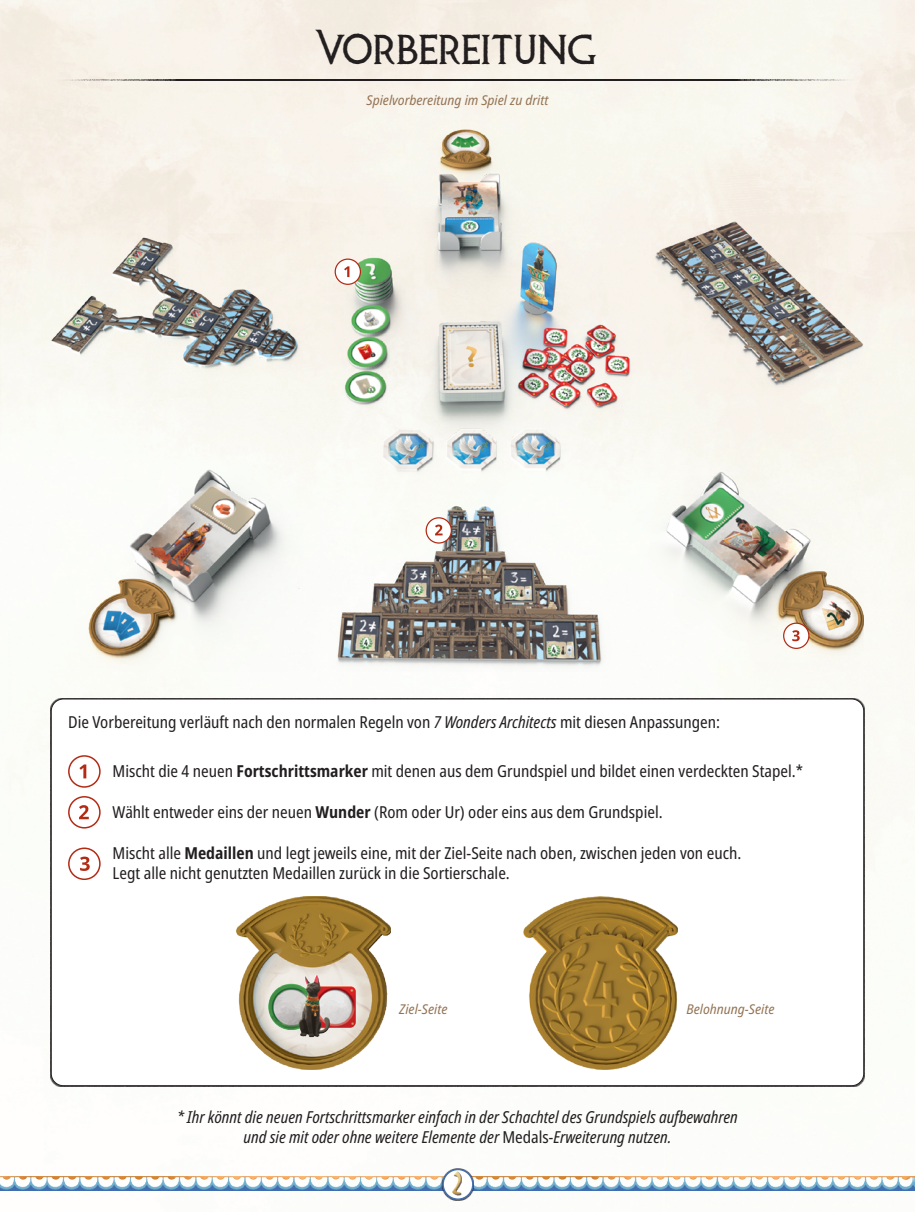
<style>
.page{position:relative;width:915px;height:1212px;background:#fff}
.page>*{position:absolute;margin:0;border:0;box-sizing:border-box;transform-origin:0 0}
.t1{font:40.5px "Possum Saltare NFPL";letter-spacing:-.005em;color:#231f20}
.t2{font:condensed 16.5px/19.8px "Noto Sans";color:#231f20}
.t3{font:italic condensed 16.5px/19.8px "Noto Sans";color:#231f20;text-align:center}
.t4{font:italic semi-condensed 13.5px "Noto Sans";color:#937354}
.s1{font-style:italic}
.s2{font-weight:700}
.s3{font-style:normal}
</style>
<div class="page">
<hr style="left:914px;top:0;width:1px;height:1212px;background:#e6d6cb">
<div style="left:0;top:0;width:914px;height:1212px;background:linear-gradient(to bottom,#faf4eb,#f3f6f5)"></div>
<img style="left:474px;top:1177px;width:440px;height:14px">
<svg style="left:442px;top:1168px;width:32px;height:32px"></svg>
<div style="left:443px;top:1169px;width:29px;height:30px;background:#fff;border-radius:50%"></div>
<div style="left:442px;top:1169px;width:31px;height:31px;border:2px solid #436faf;border-radius:50%"></div>
<img style="left:452px;top:1170px;width:9px;height:28px">
<hr style="left:51px;top:79px;width:812px;height:2px;background:#231f20">
<div style="left:51px;top:699px;width:812px;height:387px;background:#fff;border-radius:12px"></div>
<img style="left:523px;top:896px;width:154px;height:173px">
<img style="left:236px;top:896px;width:154px;height:173px">
<img style="left:268px;top:974px;width:88px;height:63px">
<div style="left:68px;top:796px;width:33px;height:32px;border:2px solid #b22b14;border-radius:50%"></div>
<svg style="left:79px;top:805px;width:10px;height:14px"></svg>
<div style="left:68px;top:755px;width:33px;height:33px;border:2px solid #b22b14;border-radius:50%"></div>
<svg style="left:79px;top:764px;width:7px;height:14px"></svg>
<div style="left:68px;top:847px;width:33px;height:33px;border:2px solid #b22b14;border-radius:50%"></div>
<svg style="left:80px;top:856px;width:10px;height:15px"></svg>
<img style="left:51px;top:129px;width:812px;height:542px">
<div style="left:426px;top:518px;width:25px;height:25px;background:#fff;border-radius:50%"></div>
<div style="left:425px;top:517px;width:27px;height:27px;border:1px solid #b22b14;border-radius:50%"></div>
<svg style="left:435px;top:524px;width:7px;height:11px"></svg>
<svg style="left:783px;top:623px;width:25px;height:25px"></svg>
<div style="left:782px;top:622px;width:27px;height:27px;border:1px solid #b22b14;border-radius:50%"></div>
<svg style="left:792px;top:630px;width:7px;height:11px"></svg>
<div style="left:335px;top:259px;width:25px;height:25px;background:#fff;border-radius:50%"></div>
<div style="left:334px;top:258px;width:27px;height:27px;border:1px solid #b22b14;border-radius:50%"></div>
<svg style="left:344px;top:266px;width:5px;height:11px"></svg>
<h1 class="t1" style="left:318px;top:22px;width:280px">VORBEREITUNG</h1>
<p class="t4" style="left:366px;top:91px;width:183px">Spielvorbereitung im Spiel zu dritt</p>
<p class="t2" style="left:68px;top:712px;width:653px">Die Vorbereitung verläuft nach den normalen Regeln von <span class="s1">7 Wonders Architects</span> mit diesen Anpassungen:</p>
<p class="t2" style="left:113px;top:762px;width:691px">Mischt die 4 neuen <span class="s2">Fortschrittsmarker</span> mit denen aus dem Grundspiel und bildet einen verdeckten Stapel.*</p>
<p class="t2" style="left:113px;top:803px;width:551px">Wählt entweder eins der neuen <span class="s2">Wunder</span> (Rom oder Ur) oder eins aus dem Grundspiel.</p>
<p class="t2" style="left:113px;top:844px;width:630px">Mischt alle <span class="s2">Medaillen</span> und legt jeweils eine, mit der Ziel-Seite nach oben, zwischen jeden von euch.<br>Legt alle nicht genutzten Medaillen zurück in die Sortierschale.</p>
<p class="t4" style="left:399px;top:999px;width:50px">Ziel-Seite</p>
<p class="t4" style="left:686px;top:999px;width:90px">Belohnung-Seite</p>
<p class="t3" style="left:177px;top:1108px;width:562px">* Ihr könnt die neuen Fortschrittsmarker einfach in der Schachtel des Grundspiels aufbewahren und sie mit oder ohne weitere Elemente der <span class="s3">Medals</span>-Erweiterung nutzen.</p>
</div>
